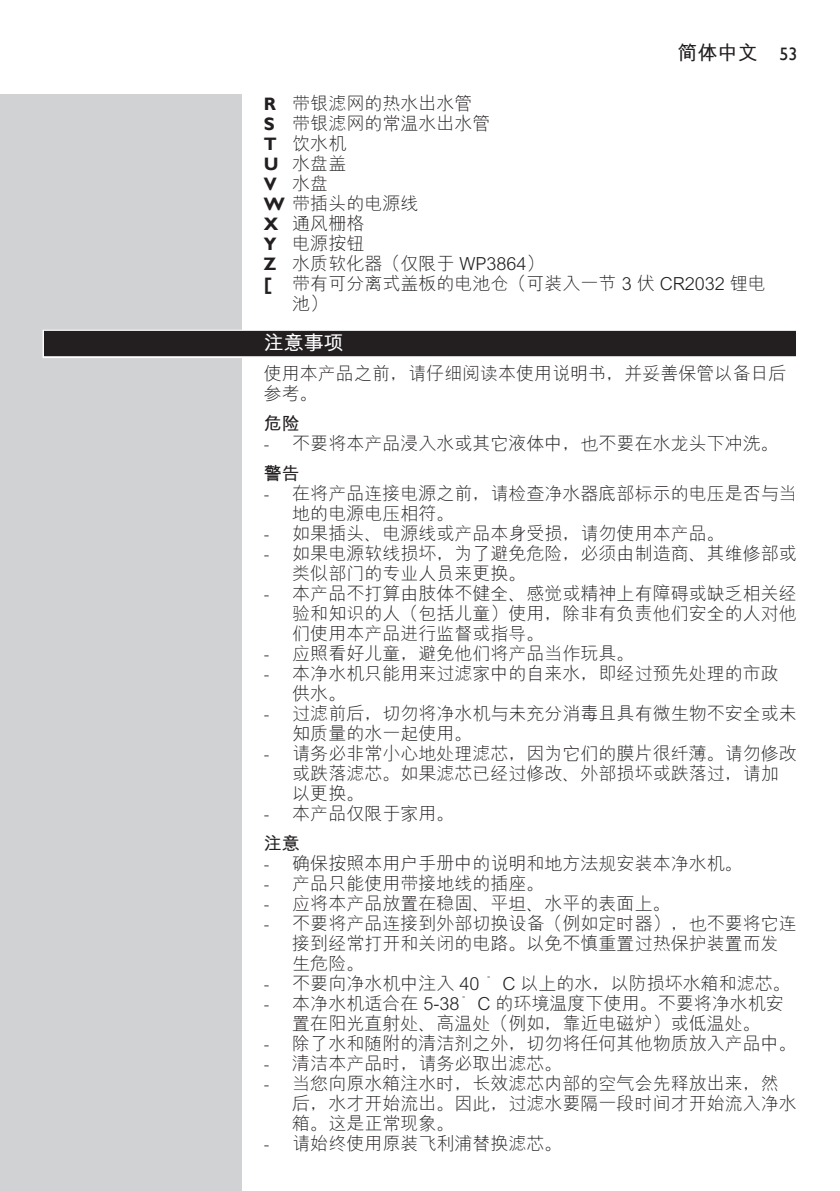
<style>
.page{position:relative;width:840px;height:1191px;background:#fff}
.page>*{position:absolute;margin:0;border:0;box-sizing:border-box;transform-origin:0 0}
.t1{font:20px "M Hei GB Bold";color:#231f20}
.t2{font:20px "M Hei GB Bold";color:#fff}
.t3{font:18px/20px "M Hei GB Light";color:#231f20}
.t4{font:18px "M Hei GB Bold";color:#231f20}
.s1{font-family:"Gill Sans Alt One WGL";font-size:18px}
.s2{font-family:"Gill Sans Alt One WGL";font-weight:700}
.s3{font-family:"Gill Sans Alt One WGL Light"}
</style>
<div class="page">
<div style="left:0;top:95px;width:241px;height:1096px;background:#d1d2d4"></div>
<div style="left:43px;top:330px;width:754px;height:28px;background:#ccc"></div>
<div style="left:44px;top:331px;width:751px;height:25px;background:#231f20"></div>
<p class="t1" style="left:677px;top:43px;width:121px">简体中文 <span class="s1">53</span></p>
<p class="t3" style="left:264px;top:94px;width:210px"><span class="s2">R</span> 带银滤网的热水出水管</p>
<p class="t3" style="left:264px;top:114px;width:228px"><span class="s2">S</span> 带银滤网的常温水出水管</p>
<p class="t3" style="left:264px;top:134px;width:84px"><span class="s2">T</span> 饮水机</p>
<p class="t3" style="left:264px;top:154px;width:84px"><span class="s2">U</span> 水盘盖</p>
<p class="t3" style="left:264px;top:174px;width:66px"><span class="s2">V</span> 水盘</p>
<p class="t3" style="left:264px;top:194px;width:156px"><span class="s2">W</span> 带插头的电源线</p>
<p class="t3" style="left:264px;top:214px;width:102px"><span class="s2">X</span> 通风栅格</p>
<p class="t3" style="left:264px;top:234px;width:102px"><span class="s2">Y</span> 电源按钮</p>
<p class="t3" style="left:264px;top:254px;width:282px"><span class="s2">Z</span> 水质软化器（仅限于 WP3864）</p>
<p class="t3" style="left:264px;top:274px;width:503px"><span class="s2">[</span> 带有可分离式盖板的电池仓（可装入一节 3 伏 CR2032 锂电</p>
<p class="t3" style="left:292px;top:294px;width:37px">池）</p>
<p class="t2" style="left:264px;top:333px;width:81px">注意事项</p>
<p class="t3" style="left:264px;top:364px;width:523px">使用本产品之前，请仔细阅读本使用说明书，并妥善保管以备日后参考。</p>
<p class="t4" style="left:264px;top:414px;width:38px">危险</p>
<p class="t3" style="left:264px;top:434px;width:516px"><span class="s3">-</span> 不要将本产品浸入水或其它液体中，也不要在水龙头下冲洗。</p>
<p class="t4" style="left:264px;top:464px;width:38px">警告</p>
<p class="t3" style="left:292px;top:484px;width:506px;text-indent:-28px"><span class="s3">-</span> 在将产品连接电源之前，请检查净水器底部标示的电压是否与当地的电源电压相符。</p>
<p class="t3" style="left:264px;top:524px;width:462px"><span class="s3">-</span> 如果插头、电源线或产品本身受损，请勿使用本产品。</p>
<p class="t3" style="left:292px;top:544px;width:506px;text-indent:-28px"><span class="s3">-</span> 如果电源软线损坏，为了避免危险，必须由制造商、其维修部或类似部门的专业人员来更换。</p>
<p class="t3" style="left:292px;top:584px;width:506px;text-align:justify;text-indent:-28px"><span class="s3">-</span> 本产品不打算由肢体不健全、感觉或精神上有障碍或缺乏相关经验和知识的人（包括儿童）使用，除非有负责他们安全的人对他们使用本产品进行监督或指导。</p>
<p class="t3" style="left:264px;top:644px;width:372px"><span class="s3">-</span> 应照看好儿童，避免他们将产品当作玩具。</p>
<p class="t3" style="left:292px;top:664px;width:488px;text-indent:-28px"><span class="s3">-</span> 本净水机只能用来过滤家中的自来水，即经过预先处理的市政供水。</p>
<p class="t3" style="left:292px;top:704px;width:506px;text-indent:-28px"><span class="s3">-</span> 过滤前后，切勿将净水机与未充分消毒且具有微生物不安全或未知质量的水一起使用。</p>
<p class="t3" style="left:292px;top:744px;width:506px;text-indent:-28px"><span class="s3">-</span> 请务必非常小心地处理滤芯，因为它们的膜片很纤薄。请勿修改或跌落滤芯。如果滤芯已经过修改、外部损坏或跌落过，请加以更换。</p>
<p class="t3" style="left:264px;top:804px;width:192px"><span class="s3">-</span> 本产品仅限于家用。</p>
<p class="t4" style="left:264px;top:834px;width:37px">注意</p>
<p class="t3" style="left:264px;top:854px;width:480px"><span class="s3">-</span> 确保按照本用户手册中的说明和地方法规安装本净水机。</p>
<p class="t3" style="left:264px;top:874px;width:282px"><span class="s3">-</span> 产品只能使用带接地线的插座。</p>
<p class="t3" style="left:264px;top:894px;width:408px"><span class="s3">-</span> 应将本产品放置在稳固、平坦、水平的表面上。</p>
<p class="t3" style="left:292px;top:914px;width:505px;text-indent:-28px"><span class="s3">-</span> 不要将产品连接到外部切换设备（例如定时器），也不要将它连接到经常打开和关闭的电路。以免不慎重置过热保护装置而发生危险。</p>
<p class="t3" style="left:264px;top:974px;width:528px"><span class="s3">-</span> 不要向净水机中注入 40 °C 以上的水，以防损坏水箱和滤芯。</p>
<p class="t3" style="left:264px;top:994px;width:521px;text-align:center"><span class="s3">-</span> 本净水机适合在 5-38°C 的环境温度下使用。不要将净水机安置在阳光直射处、高温处（例如，靠近电磁炉）或低温处。</p>
<p class="t3" style="left:264px;top:1034px;width:534px"><span class="s3">-</span> 除了水和随附的清洁剂之外，切勿将任何其他物质放入产品中。</p>
<p class="t3" style="left:264px;top:1054px;width:300px"><span class="s3">-</span> 清洁本产品时，请务必取出滤芯。</p>
<p class="t3" style="left:292px;top:1074px;width:505px;text-indent:-28px"><span class="s3">-</span> 当您向原水箱注水时，长效滤芯内部的空气会先释放出来，然后，水才开始流出。因此，过滤水要隔一段时间才开始流入净水箱。这是正常现象。</p>
<p class="t3" style="left:264px;top:1134px;width:300px"><span class="s3">-</span> 请始终使用原装飞利浦替换滤芯。</p>
</div>
